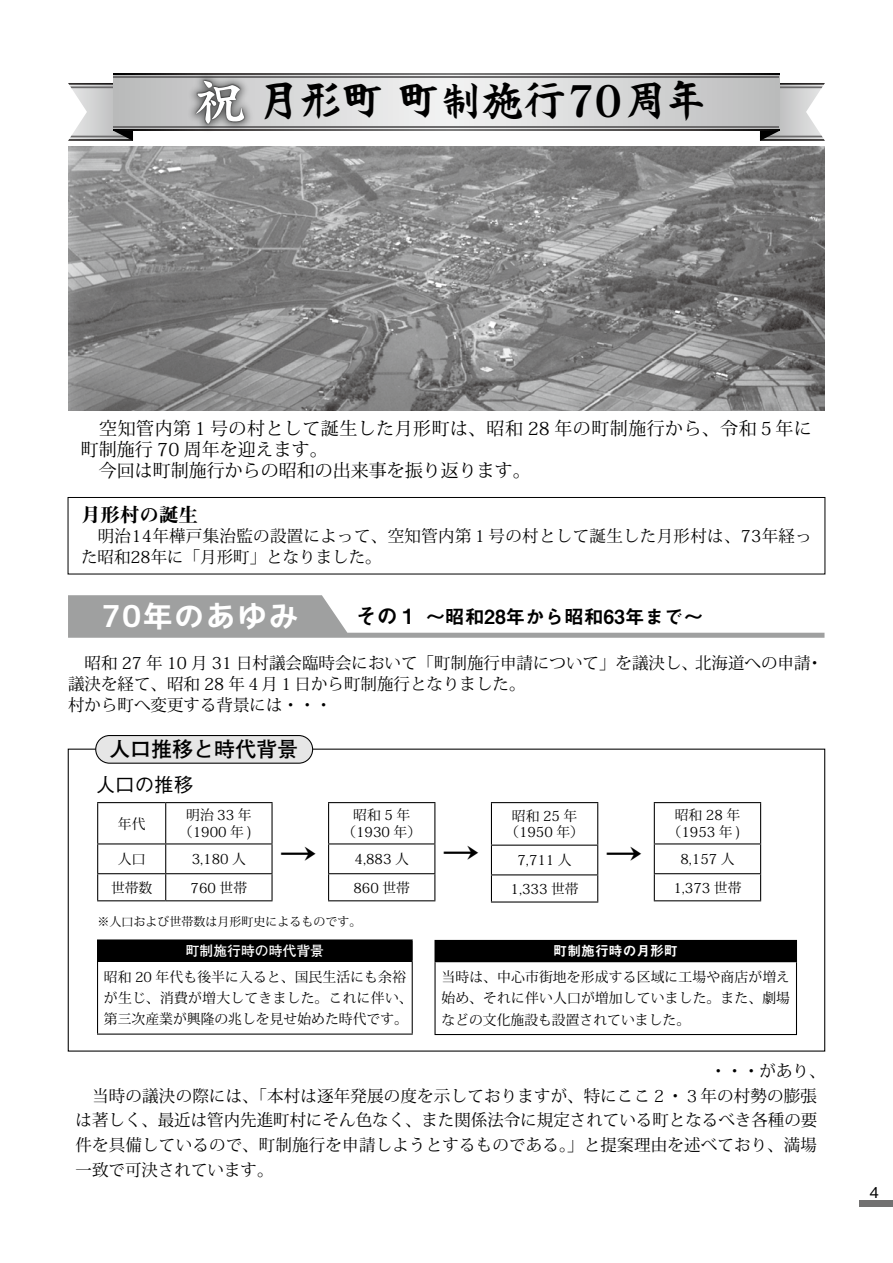
<style>
.page{position:relative;width:893px;height:1263px;background:#fff}
.page>*{position:absolute;margin:0;border:0;box-sizing:border-box;transform-origin:0 0}
.t1{font:42px "DC Lei Kai Sho W5 WING RKSJ H";color:#000}
.t2{font:36.6px "DF Kai Sho Bd WING RKSJ H";color:#000}
.t3{font:30px "mplus 2 p bold";letter-spacing:.05em;color:#fff}
.t4{font:700 21px "Futo Go B101 Pro";color:#000}
.t5{font:19.5px "Midashi Go Pro MB31";color:#000}
.t6{font:19.5px "Midashi Min Pro MA31";color:#000}
.t7{font:500 19.5px "Gothic BBB Pro";color:#000}
.t8{font:18px/21.3px "Koz Min Pro";color:#000}
.t9{font:16.5px/24.8px "Koz Min Pro";color:#000}
.t10{font:16.5px/21.3px "Koz Min Pro";letter-spacing:.02em;color:#000}
.t11{font:500 15px "Gothic BBB Pro";color:#000}
.t12{font:13.8px/21.3px "Koz Min Pro";color:#000;text-align:center}
.t13{font:700 13.8px "Futo Go B101 Pro";color:#fff}
.t14{font:13.8px "Midashi Go Pro MB31";color:#fff}
.t15{font:12px "Koz Min Pro";color:#000}
.s1{font-family:"DFHS Mincho G W9 WING RKSJ H";font-size:44.1px}
.s2{font-family:"DF Kai Sho Bd WIN RKSJ H";font-size:52.5px;color:#fff}
.s3{font-size:21px}
</style>
<div class="page">
<div style="left:859px;top:1200px;width:34px;height:6px;background:#727171"></div>
<svg style="left:68px;top:595px;width:756px;height:43px"></svg>
<div style="left:68px;top:497px;width:757px;height:77px;border:1px solid #000"></div>
<hr style="left:97px;top:802px;width:69px;height:1px;background:#000">
<hr style="left:97px;top:803px;width:1px;height:40px;background:#000">
<hr style="left:166px;top:802px;width:107px;height:1px;background:#000">
<hr style="left:165px;top:803px;width:1px;height:40px;background:#000">
<hr style="left:271px;top:803px;width:2px;height:40px;background:#000">
<hr style="left:97px;top:843px;width:69px;height:1px;background:#000">
<hr style="left:166px;top:843px;width:107px;height:1px;background:#000">
<hr style="left:271px;top:844px;width:2px;height:29px;background:#000">
<hr style="left:97px;top:873px;width:69px;height:1px;background:#000">
<svg style="left:97px;top:844px;width:1px;height:56px"></svg>
<hr style="left:166px;top:873px;width:107px;height:1px;background:#000">
<svg style="left:165px;top:844px;width:1px;height:56px"></svg>
<hr style="left:271px;top:874px;width:2px;height:26px;background:#000">
<hr style="left:97px;top:900px;width:69px;height:1px;background:#000">
<hr style="left:166px;top:900px;width:107px;height:1px;background:#000">
<hr style="left:328px;top:802px;width:107px;height:1px;background:#000">
<hr style="left:328px;top:803px;width:1px;height:40px;background:#000">
<hr style="left:434px;top:803px;width:1px;height:40px;background:#000">
<hr style="left:328px;top:843px;width:107px;height:1px;background:#000">
<hr style="left:328px;top:873px;width:107px;height:1px;background:#000">
<svg style="left:328px;top:844px;width:1px;height:56px"></svg>
<svg style="left:434px;top:844px;width:1px;height:56px"></svg>
<hr style="left:328px;top:900px;width:107px;height:1px;background:#000">
<hr style="left:491px;top:802px;width:107px;height:1px;background:#000">
<hr style="left:491px;top:803px;width:1px;height:42px;background:#000">
<hr style="left:597px;top:803px;width:1px;height:42px;background:#000">
<hr style="left:491px;top:845px;width:107px;height:1px;background:#000">
<hr style="left:491px;top:874px;width:107px;height:1px;background:#000">
<svg style="left:491px;top:846px;width:1px;height:55px"></svg>
<svg style="left:597px;top:846px;width:1px;height:55px"></svg>
<hr style="left:491px;top:901px;width:107px;height:1px;background:#000">
<hr style="left:654px;top:802px;width:107px;height:1px;background:#000">
<hr style="left:654px;top:803px;width:1px;height:40px;background:#000">
<hr style="left:760px;top:803px;width:1px;height:40px;background:#000">
<hr style="left:654px;top:843px;width:107px;height:1px;background:#000">
<hr style="left:654px;top:873px;width:107px;height:1px;background:#000">
<svg style="left:654px;top:844px;width:1px;height:56px"></svg>
<svg style="left:760px;top:844px;width:1px;height:56px"></svg>
<hr style="left:654px;top:900px;width:107px;height:1px;background:#000">
<div style="left:98px;top:940px;width:314px;height:21px;background:#000"></div>
<hr style="left:97px;top:961px;width:316px;height:1px;background:#000">
<hr style="left:97px;top:939px;width:316px;height:1px;background:#000">
<svg style="left:97px;top:940px;width:1px;height:21px"></svg>
<svg style="left:412px;top:940px;width:1px;height:21px"></svg>
<hr style="left:97px;top:962px;width:1px;height:71px;background:#000">
<hr style="left:412px;top:962px;width:1px;height:71px;background:#000">
<hr style="left:97px;top:1033px;width:316px;height:2px;background:#000">
<div style="left:435px;top:940px;width:361px;height:22px;background:#000"></div>
<hr style="left:434px;top:961px;width:363px;height:1px;background:#000">
<hr style="left:434px;top:940px;width:363px;height:1px;background:#000">
<hr style="left:434px;top:941px;width:2px;height:20px;background:#000">
<svg style="left:796px;top:941px;width:1px;height:20px"></svg>
<hr style="left:434px;top:962px;width:2px;height:72px;background:#000">
<hr style="left:796px;top:962px;width:1px;height:72px;background:#000">
<hr style="left:434px;top:1034px;width:363px;height:1px;background:#000">
<div style="left:96px;top:735px;width:217px;height:28px;background:#e6e6e6;border-radius:14px"></div>
<div style="left:95px;top:735px;width:218px;height:29px;border:1px solid #000;border-radius:14px"></div>
<img style="left:68px;top:147px;width:757px;height:263px">
<svg style="left:760px;top:83px;width:65px;height:58px"></svg>
<svg style="left:114px;top:75px;width:665px;height:54px;background:#d4d4d5"></svg>
<hr style="left:114px;top:77px;width:665px;height:1px;background:#6c6b6c">
<svg style="left:114px;top:73px;width:665px;height:2px"></svg>
<svg style="left:133px;top:129px;width:646px;height:2px"></svg>
<hr style="left:114px;top:126px;width:665px;height:1px;background:#6c6b6c">
<svg style="left:68px;top:83px;width:65px;height:58px;background:#bcbcbd"></svg>
<img style="left:184px;top:73px;width:73px;height:58px">
<img style="left:191px;top:73px;width:59px;height:58px">
<h1 class="t1" style="left:236px;top:80px;width:472px">　月形町町制施行<span class="s1">70</span>周年</h1>
<h1 class="t1" style="left:180px;top:80px;width:67px"><span class="s2">祝</span>　　</h1>
<p class="t8" style="left:81px;top:417px;width:733px">　空知管内第１号の村として誕生した月形町は、昭和 28 年の町制施行から、令和５年に町制施行 70 周年を迎えます。<br>　今回は町制施行からの昭和の出来事を振り返ります。</p>
<p class="t6" style="left:81px;top:500px;width:118px">月形村の誕生</p>
<p class="t10" style="left:81px;top:525px;width:732px">　明治14年樺戸集治監の設置によって、空知管内第１号の村として誕生した月形村は、73年経った昭和28年に「月形町」となりました。</p>
<h3 class="t3" style="left:101px;top:595px;width:199px">70年のあゆみ</h3>
<p class="t5" style="left:356px;top:601px;width:349px"><span class="s3">その１</span>～昭和28年から昭和63年まで~</p>
<p class="t9" style="left:68px;top:651px;width:632px;line-height:21.3px">　昭和 27 年 10 月 31 日村議会臨時会において「町制施行申請について」を議決し、議決を経て、昭和 28 年４月１日から町制施行となりました。<br>村から町へ変更する背景には・・・</p>
<p class="t9" style="left:695px;top:650px;width:117px">北海道への申請</p>
<p class="t9" style="left:806px;top:650px;width:18px">・</p>
<p class="t4" style="left:109px;top:733px;width:190px">人口推移と時代背景</p>
<p class="t7" style="left:96px;top:769px;width:99px">人口の推移</p>
<p class="t12" style="left:118px;top:812px;width:29px">年代</p>
<p class="t12" style="left:118px;top:848px;width:29px">人口</p>
<p class="t12" style="left:111px;top:876px;width:43px">世帯数</p>
<p class="t12" style="left:186px;top:804px;width:67px">明治 33 年</p>
<p class="t12" style="left:179px;top:817px;width:75px;line-height:27.3px">（1900 年 (<br>3,180 人</p>
<p class="t12" style="left:191px;top:876px;width:58px">760 世帯</p>
<h2 class="t2" style="left:280px;top:835px;width:38px">→</h2>
<p class="t12" style="left:342px;top:806px;width:80px;line-height:16.5px">昭和5年（1930 年(</p>
<p class="t12" style="left:353px;top:844px;width:58px;line-height:28.5px;text-align:left">4,883 人<br>860 世帯</p>
<p class="t15" style="left:98px;top:913px;width:265px">※人口および世帯数は月形町史によるものです。</p>
<p class="t13" style="left:186px;top:940px;width:140px">町制施行時の時代背景</p>
<p class="t12" style="left:104px;top:965px;width:310px;text-align:left">昭和 20 年代も後半に入ると、国民生活にも余裕が生じ、消費が増大してきました。これに伴い、第三次産業が興隆の兆しを見せ始めた時代です。</p>
<h2 class="t2" style="left:443px;top:835px;width:38px">→</h2>
<p class="t12" style="left:505px;top:807px;width:80px;line-height:16.5px">昭和 25 年（1950 年(</p>
<p class="t12" style="left:511px;top:845px;width:70px;line-height:28.5px">7,711 人<br>1,333 世帯</p>
<h2 class="t2" style="left:606px;top:835px;width:38px">→</h2>
<p class="t12" style="left:667px;top:806px;width:75px;line-height:16.5px">昭和 28 年（1953 年 (</p>
<p class="t12" style="left:673px;top:844px;width:70px;line-height:28.5px">8,157 人<br>1,373 世帯</p>
<p class="t14" style="left:554px;top:940px;width:126px">町制施行時の月形町</p>
<p class="t12" style="left:441px;top:966px;width:350px;text-align:justify">当時は、中心市街地を形成する区域に工場や商店が増え始め、それに伴い人口が増加していました。また、劇場などの文化施設も設置されていました。</p>
<p class="t9" style="left:76px;top:1058px;width:752px;text-indent:635px">・・・があり、　当時の議決の際には、「本村は逐年発展の度を示しておりますが、特にここ２・３年の村勢の膨張は著しく、最近は管内先進町村にそん色なく、また関係法令に規定されている町となるべき各種の要件を具備しているので、町制施行を申請しようとするものである。」と提案理由を述べており、満場一致で可決されています。</p>
<p class="t11" style="left:869px;top:1180px;width:11px">4</p>
</div>
